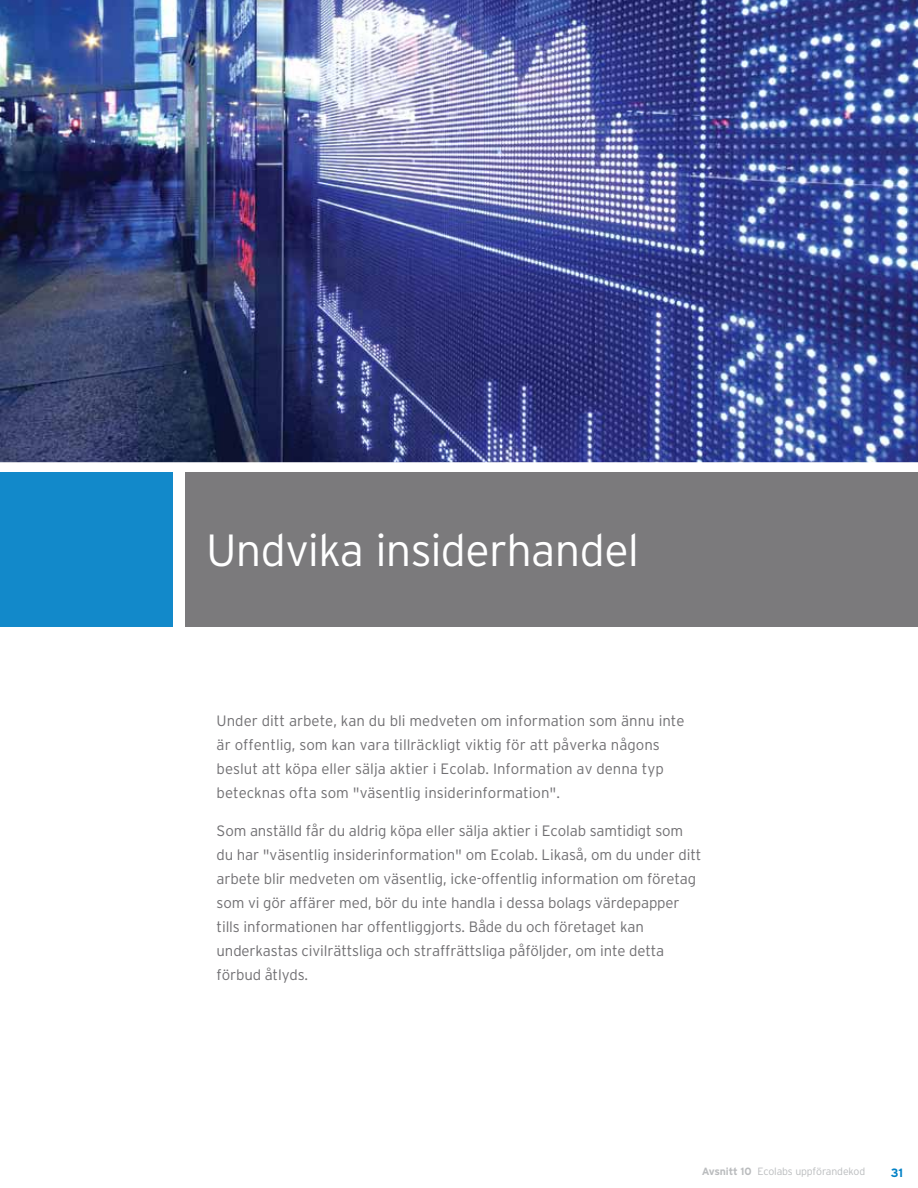
<style>
.page{position:relative;width:918px;height:1188px;background:#fff}
.page>*{position:absolute;margin:0;border:0;box-sizing:border-box;transform-origin:0 0}
.t1{font:300 45px "Interstate";letter-spacing:-.02em;color:#fff}
.t2{font:300 15px/24px "Interstate";letter-spacing:-.01em;color:#717073}
.t3{font:700 12px "Interstate";color:#0081c6}
.t4{font:300 10.5px "Interstate";letter-spacing:-.01em;color:#babcbe}
.s1{font-weight:700}
</style>
<div class="page">
<img style="left:0;top:0;width:918px;height:462px">
<svg style="left:0;top:462px;width:918px;height:165px"></svg>
<div style="left:186px;top:472px;width:732px;height:155px;background:#7b7a7c"></div>
<div style="left:0;top:472px;width:173px;height:155px;background:#1289ca"></div>
<h1 class="t1" style="left:206px;top:525px;width:435px">Undvika insiderhandel</h1>
<p class="t2" style="left:217px;top:709px;width:470px">Under ditt arbete, kan du bli medveten om information som ännu inte är offentlig, som kan vara tillräckligt viktig för att påverka någons beslut att köpa eller sälja aktier i Ecolab. Information av denna typ betecknas ofta som "väsentlig insiderinformation".</p>
<p class="t2" style="left:217px;top:818px;width:486px">Som anställd får du aldrig köpa eller sälja aktier i Ecolab samtidigt som du har "väsentlig insiderinformation" om Ecolab. Likaså, om du under ditt arbete blir medveten om väsentlig, icke-offentlig information om företag som vi gör affärer med, bör du inte handla i dessa bolags värdepapper tills informationen har offentliggjorts. Både du och företaget kan underkastas civilrättsliga och straffrättsliga påföljder, om inte detta förbud åtlyds.</p>
<p class="t4" style="left:702px;top:1166px;width:165px"><span class="s1">Avsnitt 10</span> Ecolabs uppförandekod</p>
<p class="t3" style="left:891px;top:1166px;width:14px">31</p>
</div>
